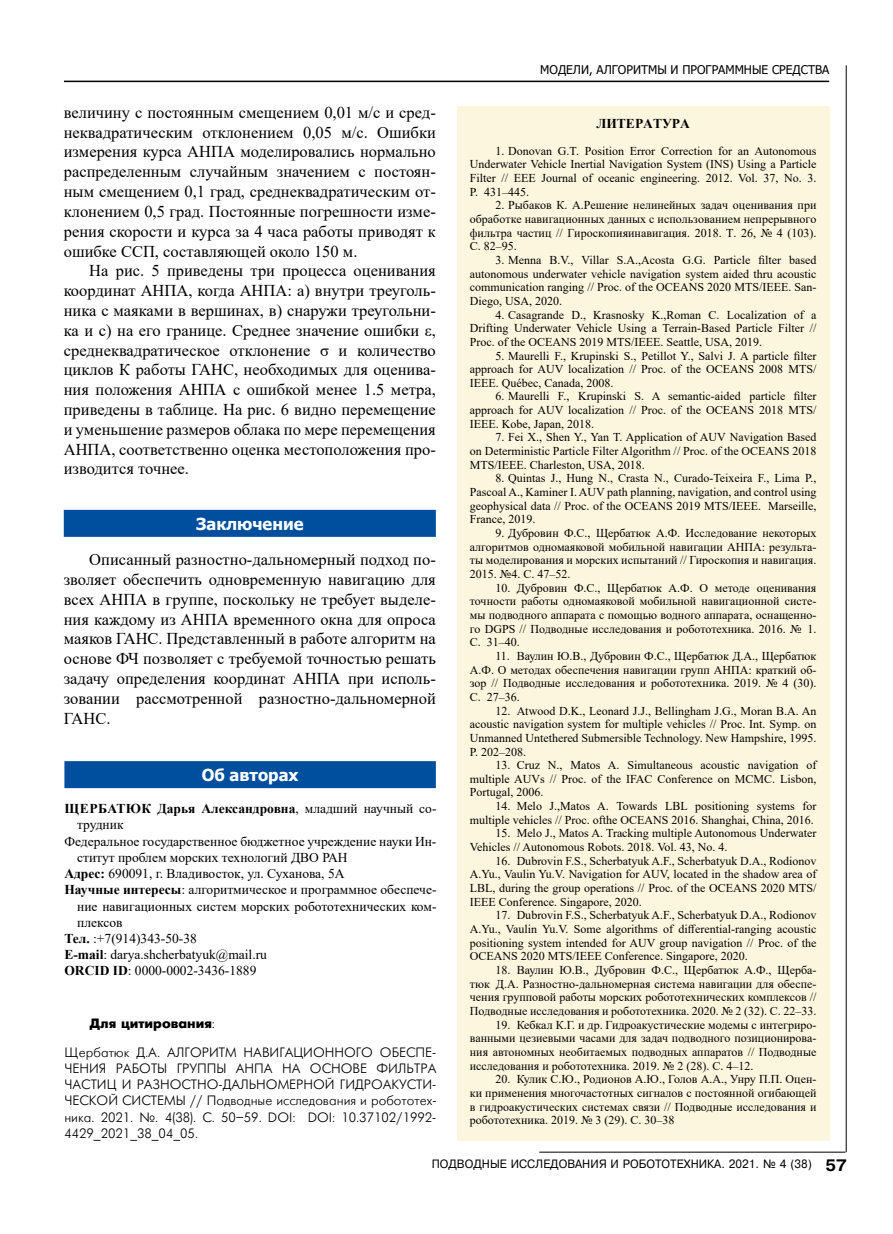
<style>
.page{position:relative;width:893px;height:1234px;background:#fff}
.page>*{position:absolute;margin:0;border:0;box-sizing:border-box;transform-origin:0 0}
.t1{font:16.5px/19.8px "Times New Roman";color:#000;text-align:justify}
.t2{font:700 16.5px "Tahoma";color:#fff}
.t3{font:13.5px "Times New Roman";color:#000}
.t4{font:13.5px/16.2px "Futuris Cyrillic";color:#000;text-align:justify}
.t5{font:700 13.5px "Times New Roman";color:#000}
.t6{font:700 13.5px "Futuris";color:#000}
.t7{font:12px/13.6px "Times New Roman";color:#000;text-align:justify}
.t8{font:12px "Pragmatica Cyrillic";color:#000;scale:.95 1}
.t9{font:12px "Tahoma";color:#000}
.s1{font-weight:400}
.s2{font-weight:700}
.s3{font-family:"Futuris Cyrillic";font-weight:400}
.s4{font-family:"Pragmatica CTT";font-weight:700;font-size:16.5px}
</style>
<div class="page">
<hr style="left:846px;top:65px;width:1px;height:1086px;background:#000">
<hr style="left:539px;top:1151px;width:306px;height:1px;background:#000">
<hr style="left:64px;top:81px;width:765px;height:1px;background:#000">
<div style="left:64px;top:509px;width:372px;height:27px;background:#004f9f"></div>
<div style="left:457px;top:106px;width:372px;height:1034px;background:#fdf6de"></div>
<div style="left:64px;top:761px;width:372px;height:27px;background:#004f9f"></div>
<p class="t1" style="left:64px;top:102px;width:374px">величину с постоянным смещением 0,01 м/с и сред&shy;неквадратическим отклонением 0,05 м/с. Ошибки измерения курса АНПА моделировались нормально распределенным случайным значением с постоян&shy;ным смещением 0,1 град, среднеквадратическим от&shy;клонением 0,5 град. Постоянные погрешности изме&shy;рения скорости и курса за 4 часа работы приводят к ошибке ССП, составляющей около 150 м.</p>
<p class="t1" style="left:64px;top:260px;width:374px;text-indent:26px">На рис. 5 приведены три процесса оценивания координат АНПА, когда АНПА: а) внутри треуголь&shy;ника с маяками в вершинах, в) снаружи треугольни&shy;ка и с) на его границе. Среднее значение ошибки ε, среднеквадратическое отклонение σ и количество циклов К работы ГАНС, необходимых для оценива&shy;ния положения АНПА с ошибкой менее 1.5 метра, приведены в таблице. На рис. 6 видно перемещение и уменьшение размеров облака по мере перемещения АНПА, соответственно оценка местоположения про&shy;изводится точнее.</p>
<h1 class="t2" style="left:196px;top:512px;width:109px">Заключение</h1>
<p class="t1" style="left:64px;top:549px;width:374px;text-indent:26px">Описанный разностно-дальномерный подход по&shy;зволяет обеспечить одновременную навигацию для всех АНПА в группе, поскольку не требует выделе&shy;ния каждому из АНПА временного окна для опроса маяков ГАНС. Представленный в работе алгоритм на основе ФЧ позволяет с требуемой точностью решать задачу определения координат АНПА при исполь&shy;зовании рассмотренной разностно-дальномерной ГАНС.</p>
<h1 class="t2" style="left:202px;top:763px;width:98px">Об авторах</h1>
<p class="t5" style="left:65px;top:798px;width:373px">ЩЕРБАТЮК Дарья Александровна<span class="s1">, младший научный со-</span></p>
<p class="t3" style="left:77px;top:815px;width:48px">трудник</p>
<p class="t3" style="left:64px;top:831px;width:374px">Федеральное государственное бюджетное учреждение науки Ин-</p>
<p class="t3" style="left:77px;top:847px;width:272px">ститут проблем морских технологий ДВО РАН</p>
<p class="t3" style="left:64px;top:863px;width:282px"><span class="s2">Адрес:</span> 690091, г. Владивосток, ул. Суханова, 5А</p>
<p class="t3" style="left:64px;top:880px;width:374px"><span class="s2">Научные интересы</span>: алгоритмическое и программное обеспече-</p>
<p class="t3" style="left:77px;top:896px;width:361px">ние навигационных систем морских робототехнических ком-</p>
<p class="t3" style="left:77px;top:912px;width:47px">плексов</p>
<p class="t3" style="left:64px;top:928px;width:134px"><span class="s2">Тел.</span> :+7(914)343-50-38</p>
<p class="t3" style="left:64px;top:944px;width:204px"><span class="s2">E-mail</span>: darya.shcherbatyuk@mail.ru</p>
<p class="t3" style="left:64px;top:961px;width:193px"><span class="s2">ORCID ID</span>: 0000-0002-3436-1889</p>
<p class="t6" style="left:90px;top:1015px;width:127px">Для цитирования<span class="s3">:</span></p>
<p class="t4" style="left:64px;top:1044px;width:374px">Щербатюк Д.А. АЛГОРИТМ НАВИГАЦИОННОГО ОБЕСПЕ-ЧЕНИЯ РАБОТЫ ГРУППЫ АНПА НА ОСНОВЕ ФИЛЬТРА ЧАСТИЦ И РАЗНОСТНО-ДАЛЬНОМЕРНОЙ ГИДРОАКУСТИ-ЧЕСКОЙ СИСТЕМЫ // Подводные исследования и робототех&shy;ника. 2021. №. 4(38). С. 50–59. DOI: DOI: 10.37102/1992- 4429_2021_38_04_05.</p>
<p class="t9" style="left:540px;top:62px;width:291px">МОДЕЛИ, АЛГОРИТМЫ И ПРОГРАММНЫЕ СРЕДСТВА</p>
<p class="t5" style="left:596px;top:114px;width:95px">ЛИТЕРАТУРА</p>
<p class="t7" style="left:470px;top:143px;width:348px;text-indent:26px">1. Donovan G.T. Position Error Correction for an Autonomous Underwater Vehicle Inertial Navigation System (INS) Using a Particle Filter // EEE Journal of oceanic engineering. 2012. Vol. 37, No. 3.<br>P. 431–445.</p>
<p class="t7" style="left:470px;top:198px;width:348px;text-indent:26px">2. Рыбаков К. А.Решение нелинейных задач оценивания при обработке навигационных данных с использованием непрерывного фильтра частиц // Гироскопияинавигация. 2018. Т. 26, № 4 (103).<br>C. 82–95.</p>
<p class="t7" style="left:470px;top:253px;width:348px;text-indent:26px">3. Menna B.V., Villar S.A.,Acosta G.G. Particle filter based autonomous underwater vehicle navigation system aided thru acoustic communication ranging // Proc. of the OCEANS 2020 MTS/IEEE. San-Diego, USA, 2020.</p>
<p class="t7" style="left:470px;top:307px;width:348px;text-indent:26px">4. Casagrande D., Krasnosky K.,Roman C. Localization of a Drifting Underwater Vehicle Using a Terrain-Based Particle Filter // Proc. of the OCEANS 2019 MTS/IEEE. Seattle, USA, 2019.</p>
<p class="t7" style="left:470px;top:348px;width:348px;text-indent:26px">5. Maurelli F., Krupinski S., Petillot Y., Salvi J. A particle filter approach for AUV localization // Proc. of the OCEANS 2008 MTS/ IEEE. Québec, Canada, 2008.</p>
<p class="t7" style="left:470px;top:389px;width:348px;text-indent:26px">6. Maurelli F., Krupinski S. A semantic-aided particle filter approach for AUV localization // Proc. of the OCEANS 2018 MTS/ IEEE. Kobe, Japan, 2018.</p>
<p class="t7" style="left:470px;top:430px;width:348px;text-indent:26px">7. Fei X., Shen Y., Yan T. Application of AUV Navigation Based on Deterministic Particle Filter Algorithm // Proc. of the OCEANS 2018<br>MTS/IEEE. Charleston, USA, 2018.</p>
<p class="t7" style="left:470px;top:471px;width:348px;text-indent:26px">8. Quintas J., Hung N., Crasta N., Curado-Teixeira F., Lima P., Pascoal A., Kaminer I. AUV path planning, navigation, and control using geophysical data // Proc. of the OCEANS 2019 MTS/IEEE. Marseille, France, 2019.</p>
<p class="t7" style="left:470px;top:525px;width:348px;text-indent:26px">9. Дубровин Ф.С., Щербатюк А.Ф. Исследование некоторых алгоритмов одномаяковой мобильной навигации АНПА: результа&shy;ты моделирования и морских испытаний // Гироскопия и навигация.<br>2015. №4. C. 47–52.</p>
<p class="t7" style="left:470px;top:580px;width:348px;text-indent:26px">10. Дубровин Ф.С., Щербатюк А.Ф. О методе оценивания точности работы одномаяковой мобильной навигационной систе&shy;мы подводного аппарата с помощью водного аппарата, оснащенно&shy;го DGPS // Подводные исследования и робототехника. 2016. № 1.<br>C. 31–40.</p>
<p class="t7" style="left:470px;top:648px;width:348px;text-indent:26px">11. Ваулин Ю.В., Дубровин Ф.С., Щербатюк Д.А., Щербатюк А.Ф. О методах обеспечения навигации групп АНПА: краткий об&shy;зор // Подводные исследования и робототехника. 2019. № 4 (30).<br>С. 27–36.</p>
<p class="t7" style="left:470px;top:703px;width:348px;text-indent:26px">12. Atwood D.K., Leonard J.J., Bellingham J.G., Moran B.A. An acoustic navigation system for multiple vehicles // Proc. Int. Symp. on Unmanned Untethered Submersible Technology. New Hampshire, 1995.<br>P. 202–208.</p>
<p class="t7" style="left:470px;top:757px;width:348px;text-indent:26px">13. Cruz N., Matos A. Simultaneous acoustic navigation of multiple AUVs // Proc. of the IFAC Conference on MCMC. Lisbon, Portugal, 2006.</p>
<p class="t7" style="left:470px;top:798px;width:348px;text-align:right">14. Melo J.,Matos A. Towards LBL positioning systems for multiple vehicles // Proc. ofthe OCEANS 2016. Shanghai, China, 2016.</p>
<p class="t7" style="left:470px;top:826px;width:348px;text-indent:26px">15. Melo J., Matos A. Tracking multiple Autonomous Underwater<br>Vehicles // Autonomous Robots. 2018. Vol. 43, No. 4.</p>
<p class="t7" style="left:470px;top:853px;width:348px;text-indent:26px">16. Dubrovin F.S., Scherbatyuk A.F., Scherbatyuk D.A., Rodionov A.Yu., Vaulin Yu.V. Navigation for AUV, located in the shadow area of LBL, during the group operations // Proc. of the OCEANS 2020 MTS/ IEEE Conference. Singapore, 2020.</p>
<p class="t7" style="left:470px;top:907px;width:348px;text-indent:26px">17. Dubrovin F.S., Scherbatyuk A.F., Scherbatyuk D.A., Rodionov A.Yu., Vaulin Yu.V. Some algorithms of differential-ranging acoustic positioning system intended for AUV group navigation // Proc. of the OCEANS 2020 MTS/IEEE Conference. Singapore, 2020.</p>
<p class="t7" style="left:470px;top:962px;width:348px;text-indent:26px">18. Ваулин Ю.В., Дубровин Ф.С., Щербатюк А.Ф., Щерба&shy;тюк Д.А. Разностно-дальномерная система навигации для обеспе&shy;чения групповой работы морских робототехнических комплексов // Подводные исследования и робототехника. 2020. № 2 (32). С. 22–33.</p>
<p class="t7" style="left:470px;top:1017px;width:348px;text-indent:26px">19. Кебкал К.Г. и др. Гидроакустические модемы с интегриро&shy;ванными цезиевыми часами для задач подводного позиционирова&shy;ния автономных необитаемых подводных аппаратов // Подводные исследования и робототехника. 2019. № 2 (28). C. 4–12.</p>
<p class="t7" style="left:470px;top:1071px;width:348px;text-indent:26px">20. Кулик С.Ю., Родионов А.Ю., Голов А.А., Унру П.П. Оцен&shy;ки применения многочастотных сигналов с постоянной огибающей в гидроакустических системах связи // Подводные исследования и робототехника. 2019. № 3 (29). С. 30–38</p>
<p class="t8" style="left:432px;top:1157px;width:438px">ПОДВОДНЫЕ ИССЛЕДОВАНИЯ И РОБОТОТЕХНИКА. 2021. ¹ 4 (38) <span class="s4">57</span></p>
</div>
